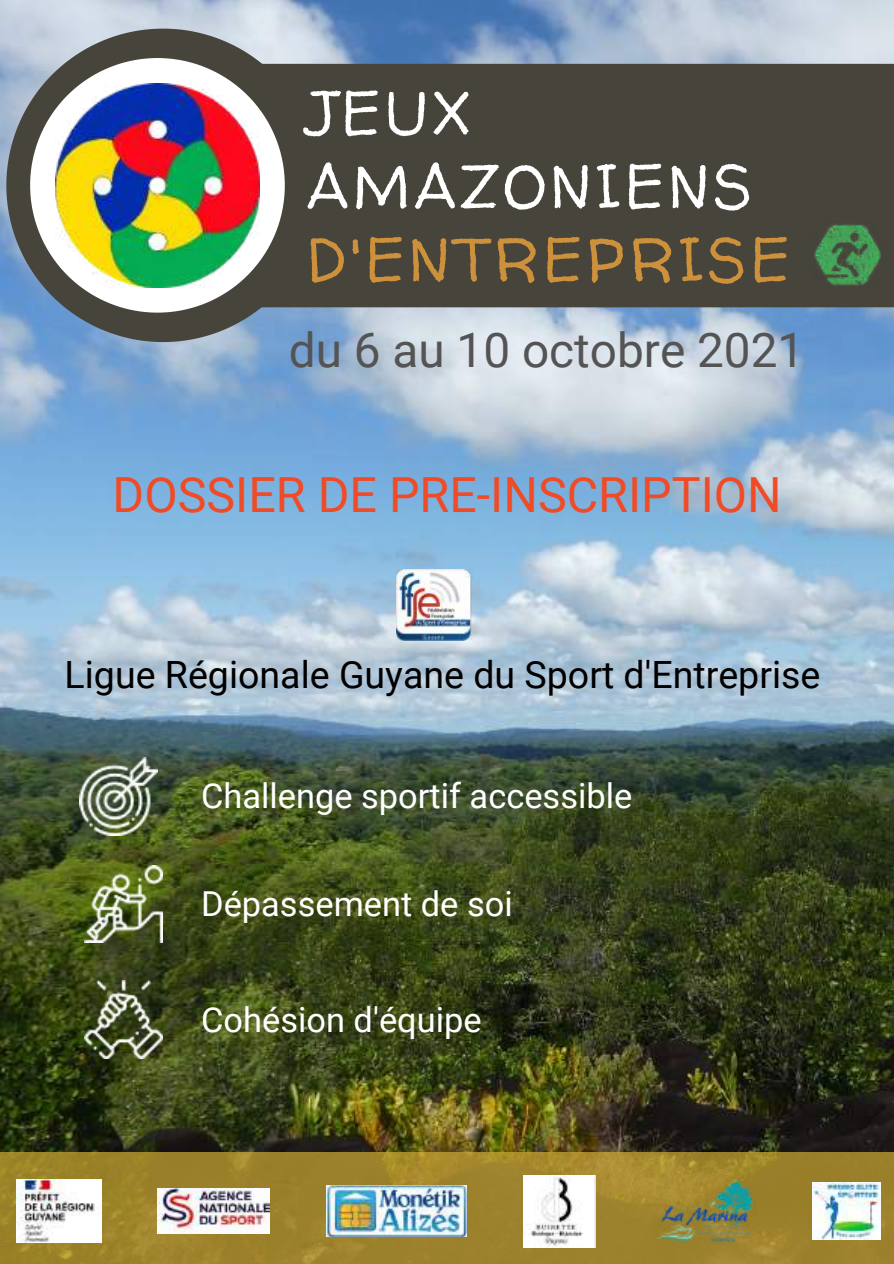
<style>
.page{position:relative;width:894px;height:1264px;background:#fff}
.page>*{position:absolute;margin:0;border:0;box-sizing:border-box;transform-origin:0 0}
.t1{font:61.5px/73.2px "Walter Turncoat";letter-spacing:.05em;color:#fff}
.t2{font:61.5px "Walter Turncoat";letter-spacing:.05em;color:#ce913b}
.t3{font:48.45px "Roboto";color:#f04b26}
.t4{font:47.7px "Roboto";color:#545454}
.t5{font:37.5px "Roboto";color:#000}
.t6{font:34.35px "Roboto";color:#fff}
</style>
<div class="page">
<img style="left:0;top:0;width:893px;height:1152px">
<svg style="left:0;top:1152px;width:893px;height:111px;background:#9f842e"></svg>
<svg style="left:6px;top:29px;width:314px;height:313px;background:#7b8a99"></svg>
<div style="left:285px;top:64px;width:608px;height:243px;background:#47443b"></div>
<svg style="left:30px;top:58px;width:255px;height:254px"></svg>
<img style="left:55px;top:83px;width:204px;height:204px">
<img style="left:80px;top:757px;width:78px;height:78px">
<img style="left:85px;top:865px;width:77px;height:78px">
<img style="left:85px;top:980px;width:78px;height:78px">
<img style="left:812px;top:1182px;width:68px;height:57px">
<img style="left:158px;top:1188px;width:111px;height:45px">
<img style="left:16px;top:1179px;width:85px;height:63px">
<img style="left:652px;top:1177px;width:103px;height:67px">
<img style="left:523px;top:1175px;width:72px;height:72px">
<img style="left:326px;top:1185px;width:140px;height:51px">
<img style="left:396px;top:569px;width:82px;height:71px">
<img style="left:814px;top:222px;width:65px;height:65px">
<h1 class="t1" style="left:306px;top:76px;width:447px">JEUX<br>AMAZONIENS</h1>
<h1 class="t2" style="left:306px;top:217px;width:485px">D'ENTREPRISE</h1>
<h3 class="t4" style="left:289px;top:322px;width:517px">du 6 au 10 octobre 2021</h3>
<h2 class="t3" style="left:112px;top:467px;width:670px">DOSSIER DE PRE-INSCRIPTION</h2>
<p class="t5" style="left:65px;top:653px;width:757px">Ligue Régionale Guyane du Sport d'Entreprise</p>
<p class="t6" style="left:201px;top:776px;width:432px">Challenge sportif accessible</p>
<p class="t6" style="left:201px;top:884px;width:313px">Dépassement de soi</p>
<p class="t6" style="left:201px;top:999px;width:282px">Cohésion d'équipe</p>
</div>
